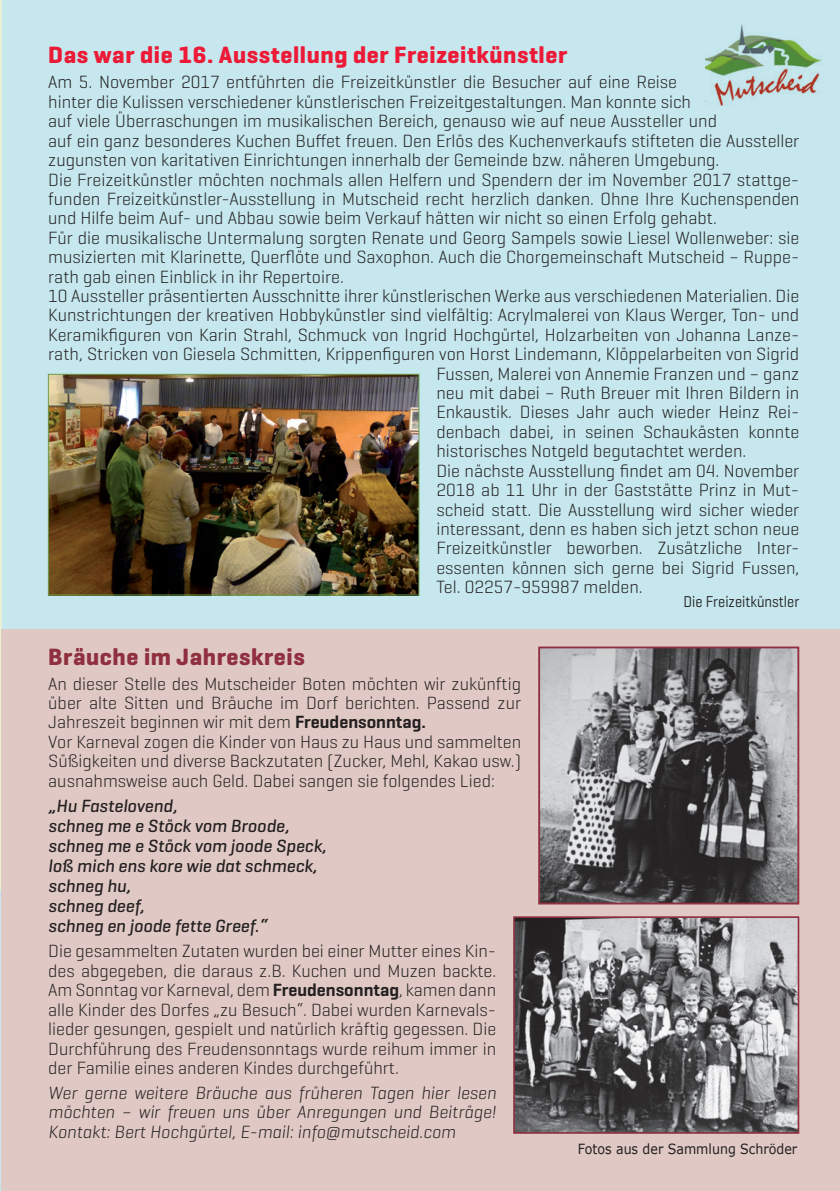
<style>
.page{position:relative;width:840px;height:1191px;background:#fff}
.page>*{position:absolute;margin:0;border:0;box-sizing:border-box;transform-origin:0 0}
.t1{font:700 24px "Geogrotesque";letter-spacing:.025em;color:#ed1a37}
.t2{font:700 24px "Geogrotesque";letter-spacing:.025em;color:#8f2f3f}
.t3{font:300 18px/19.4px "Geogrotesque";color:#231f20}
.t4{font:italic 300 18px/19.4px "Geogrotesque";color:#231f20;text-align:justify}
.t5{font:italic 500 18px/20px "Geogrotesque";color:#231f20}
.t6{font:16px "Geogrotesque";color:#231f20;scale:.9 1}
.t7{font:14px "Verdana";color:#231f20;scale:.9 1}
.s1{font-weight:600}
</style>
<div class="page">
<div style="left:0;top:0;width:839px;height:1191px;background:#c5e7ed"></div>
<hr style="left:0;top:0;width:1px;height:889px;background:#e9f0d4">
<div style="left:1px;top:629px;width:838px;height:562px;background:#e0c9c4"></div>
<img style="left:50px;top:376px;width:367px;height:217px">
<div style="left:48px;top:374px;width:371px;height:221px;border:1px solid #6b9e49"></div>
<img style="left:516px;top:919px;width:279px;height:211px">
<div style="left:513px;top:916px;width:285px;height:217px;border:2px solid #8f2f3f"></div>
<img style="left:541px;top:649px;width:254px;height:252px">
<div style="left:538px;top:646px;width:260px;height:258px;border:2px solid #8f2f3f"></div>
<img style="left:705px;top:24px;width:116px;height:82px">
<h1 class="t1" style="left:48px;top:40px;width:520px">Das war die 16. Ausstellung der Freizeitkünstler</h1>
<p class="t3" style="left:48px;top:72px;width:630px">Am 5. November 2017 entführten die Freizeitkünstler die Besucher auf eine Reise</p>
<p class="t3" style="left:48px;top:91px;width:644px">hinter die Kulissen verschiedener künstlerischen Freizeitgestaltungen. Man konnte sich</p>
<p class="t3" style="left:48px;top:111px;width:670px">auf viele Überraschungen im musikalischen Bereich, genauso wie auf neue Aussteller und</p>
<p class="t3" style="left:48px;top:130px;width:752px">auf ein ganz besonderes Kuchen Buffet freuen. Den Erlös des Kuchenverkaufs stifteten die Aussteller</p>
<p class="t3" style="left:48px;top:150px;width:672px">zugunsten von karitativen Einrichtungen innerhalb der Gemeinde bzw. näheren Umgebung.</p>
<p class="t3" style="left:48px;top:169px;width:752px">Die Freizeitkünstler möchten nochmals allen Helfern und Spendern der im November 2017 stattge-</p>
<p class="t3" style="left:48px;top:188px;width:752px">funden Freizeitkünstler-Ausstellung in Mutscheid recht herzlich danken. Ohne Ihre Kuchenspenden</p>
<p class="t3" style="left:48px;top:208px;width:669px">und Hilfe beim Auf- und Abbau sowie beim Verkauf hätten wir nicht so einen Erfolg gehabt.</p>
<p class="t3" style="left:48px;top:227px;width:752px">Für die musikalische Untermalung sorgten Renate und Georg Sampels sowie Liesel Wollenweber: sie</p>
<p class="t3" style="left:48px;top:247px;width:752px">musizierten mit Klarinette, Querflöte und Saxophon. Auch die Chorgemeinschaft Mutscheid – Ruppe-</p>
<p class="t3" style="left:48px;top:266px;width:297px">rath gab einen Einblick in ihr Repertoire.</p>
<p class="t3" style="left:48px;top:285px;width:752px">10 Aussteller präsentierten Ausschnitte ihrer künstlerischen Werke aus verschiedenen Materialien. Die</p>
<p class="t3" style="left:48px;top:305px;width:752px">Kunstrichtungen der kreativen Hobbykünstler sind vielfältig: Acrylmalerei von Klaus Werger, Ton- und</p>
<p class="t3" style="left:48px;top:324px;width:752px">Keramikfiguren von Karin Strahl, Schmuck von Ingrid Hochgürtel, Holzarbeiten von Johanna Lanze-</p>
<p class="t3" style="left:48px;top:344px;width:752px">rath, Stricken von Giesela Schmitten, Krippenfiguren von Horst Lindemann, Klöppelarbeiten von Sigrid</p>
<p class="t3" style="left:436px;top:363px;width:364px">Fussen, Malerei von Annemie Franzen und – ganz</p>
<p class="t3" style="left:436px;top:382px;width:364px">neu mit dabei – Ruth Breuer mit Ihren Bildern in</p>
<p class="t3" style="left:436px;top:402px;width:364px">Enkaustik. Dieses Jahr auch wieder Heinz Rei-</p>
<p class="t3" style="left:436px;top:421px;width:364px">denbach dabei, in seinen Schaukästen konnte</p>
<p class="t3" style="left:436px;top:441px;width:311px">historisches Notgeld begutachtet werden.</p>
<p class="t3" style="left:436px;top:460px;width:364px">Die nächste Ausstellung findet am 04. November</p>
<p class="t3" style="left:436px;top:479px;width:364px">2018 ab 11 Uhr in der Gaststätte Prinz in Mut-</p>
<p class="t3" style="left:436px;top:499px;width:364px">scheid statt. Die Ausstellung wird sicher wieder</p>
<p class="t3" style="left:436px;top:518px;width:364px">interessant, denn es haben sich jetzt schon neue</p>
<p class="t3" style="left:436px;top:538px;width:364px">Freizeitkünstler beworben. Zusätzliche Inter-</p>
<p class="t3" style="left:436px;top:557px;width:364px">essenten können sich gerne bei Sigrid Fussen,</p>
<p class="t3" style="left:436px;top:577px;width:208px">Tel. 02257-959987 melden.</p>
<p class="t6" style="left:683px;top:591px;width:130px">Die Freizeitkünstler</p>
<h1 class="t2" style="left:48px;top:641px;width:258px">Bräuche im Jahreskreis</h1>
<p class="t3" style="left:48px;top:673px;width:474px">An dieser Stelle des Mutscheider Boten möchten wir zukünftig über alte Sitten und Bräuche im Dorf berichten. Passend zur Jahreszeit beginnen wir mit dem <span class="s1">Freudensonntag.<br></span>Vor Karneval zogen die Kinder von Haus zu Haus und sammelten Süßigkeiten und diverse Backzutaten (Zucker, Mehl, Kakao usw.) ausnahmsweise auch Geld. Dabei sangen sie folgendes Lied:</p>
<p class="t5" style="left:48px;top:796px;width:279px">„Hu Fastelovend,<br>schneg me e Stöck vom Broode, schneg me e Stöck vom joode Speck, loß mich ens kore wie dat schmeck, schneg hu,<br>schneg deef,<br>schneg en joode fette Greef.“</p>
<p class="t3" style="left:48px;top:941px;width:449px;text-align:justify">Die gesammelten Zutaten wurden bei einer Mutter eines Kin&shy;des abgegeben, die daraus z.B. Kuchen und Muzen backte.<br>Am Sonntag vor Karneval, dem <span class="s1">Freudensonntag</span>, kamen dann alle Kinder des Dorfes „zu Besuch“. Dabei wurden Karnevals&shy;lieder gesungen, gespielt und natürlich kräftig gegessen. Die Durchführung des Freudensonntags wurde reihum immer in der Familie eines anderen Kindes durchgeführt.</p>
<p class="t4" style="left:48px;top:1082px;width:449px">Wer gerne weitere Bräuche aus früheren Tagen hier lesen möchten – wir freuen uns über Anregungen und Beiträge!<br>Kontakt: Bert Hochgürtel, E-mail: info@mutscheid.com</p>
<p class="t7" style="left:577px;top:1139px;width:245px">Fotos aus der Sammlung Schröder</p>
</div>
